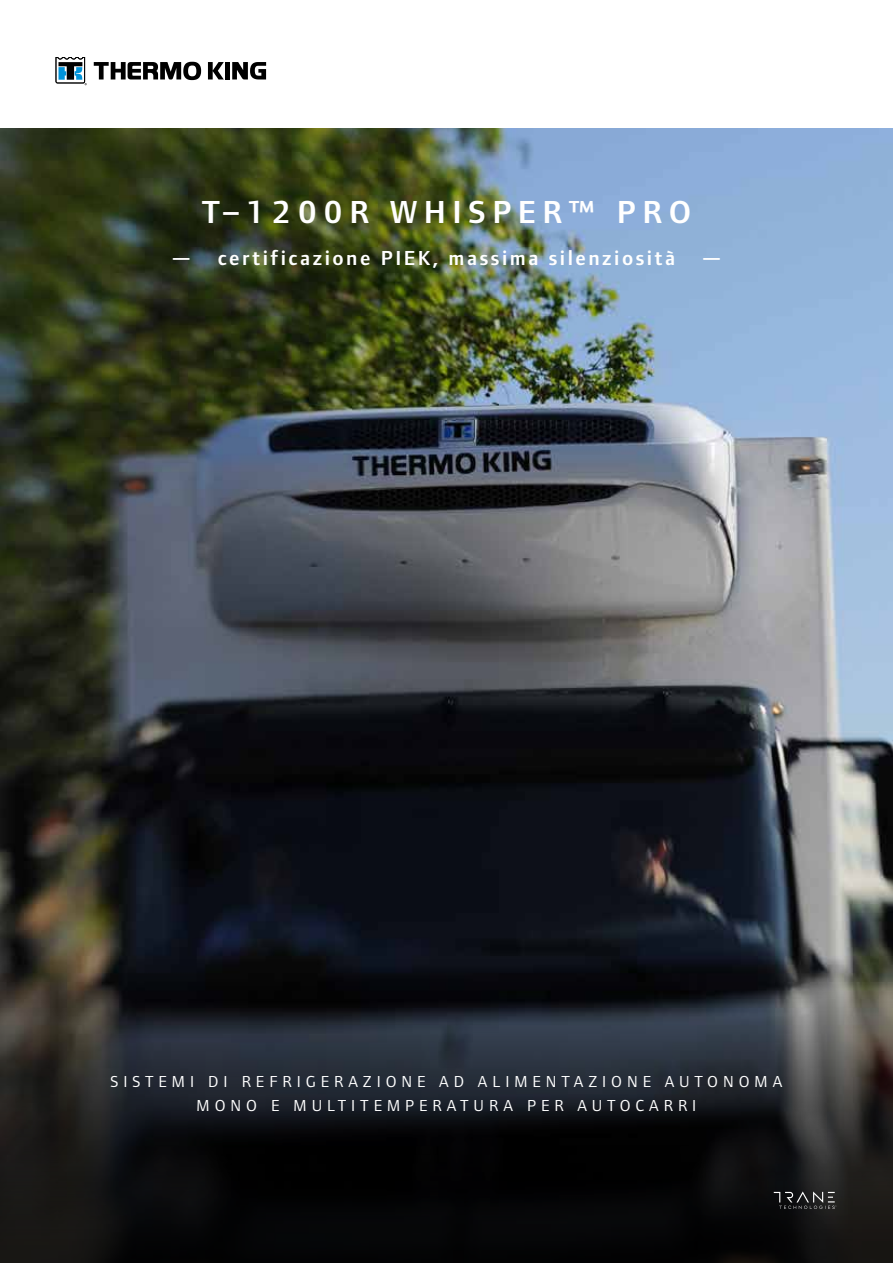
<style>
.page{position:relative;width:893px;height:1263px;background:#fff}
.page>*{position:absolute;margin:0;border:0;box-sizing:border-box;transform-origin:0 0}
.t1{font:600 33px "Foundry Form Sans";letter-spacing:.2em;color:#fff}
.t2{font:600 21px "Foundry Form Sans";letter-spacing:.12em;color:#fff}
.t3{font:16.5px/24px "Foundry Form Sans";letter-spacing:.3em;color:#fff;text-align:center}
</style>
<div class="page">
<svg style="left:94px;top:62px;width:107px;height:18px"></svg>
<svg style="left:208px;top:62px;width:16px;height:17px"></svg>
<div style="left:225px;top:62px;width:5px;height:17px;background:#000"></div>
<svg style="left:232px;top:62px;width:34px;height:17px"></svg>
<svg style="left:56px;top:57px;width:31px;height:28px"></svg>
<img style="left:0;top:128px;width:893px;height:829px">
<svg style="left:0;top:957px;width:893px;height:306px;background:#191b1e"></svg>
<svg style="left:774px;top:1191px;width:62px;height:18px"></svg>
<h1 class="t1" style="left:202px;top:193px;width:491px">T–1200R WHISPER™ PRO</h1>
<p class="t2" style="left:171px;top:245px;width:552px">— certificazione PIEK, massima silenziosità —</p>
<p class="t3" style="left:111px;top:1070px;width:673px">SISTEMI DI REFRIGERAZIONE AD ALIMENTAZIONE AUTONOMA<br>MONO E MULTITEMPERATURA PER AUTOCARRI</p>
</div>
